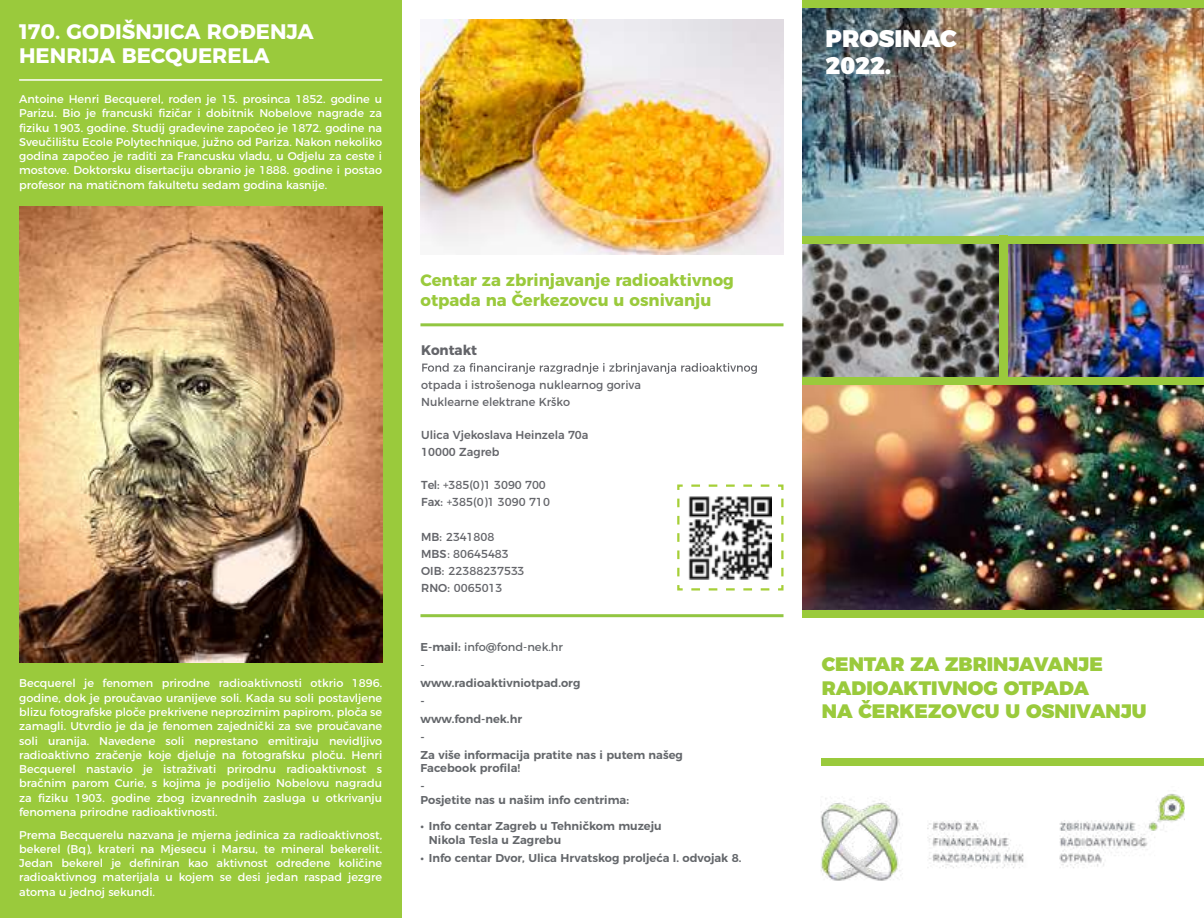
<style>
.page{position:relative;width:1204px;height:918px;background:#fff}
.page>*{position:absolute;margin:0;border:0;box-sizing:border-box;transform-origin:0 0}
.t1{font:900 24px/27px "Montserrat";color:#fff}
.t2{font:700 21px/24px "Montserrat";color:#fff}
.t3{font:900 19.5px/23.4px "Montserrat";color:#9aca3c}
.t4{font:700 16.5px/19.8px "Montserrat";color:#9aca3c}
.t5{font:700 13.95px "Montserrat";color:#64656a}
.t6{font:11.55px/17px "Montserrat";color:#64656a}
.t7{font:500 11.55px/17px "Montserrat";color:#64656a}
.t8{font:600 11.4px/18px "Montserrat";color:#64676b}
.t9{font:11.4px/18px "Montserrat";color:#64676b}
.t10{font:11.25px/14.2px "Montserrat";color:#fff;text-align:justify}
.s1{font-weight:500}
.s2{font-weight:600}
</style>
<div class="page">
<img style="left:802px;top:8px;width:401px;height:228px">
<img style="left:802px;top:384px;width:401px;height:226px">
<div style="left:821px;top:758px;width:382px;height:7px;background:#9aca3c"></div>
<img style="left:820px;top:794px;width:364px;height:87px">
<svg style="left:422px;top:363px;width:335px;height:11px"></svg>
<svg style="left:677px;top:484px;width:107px;height:107px"></svg>
<div style="left:0;top:0;width:401px;height:918px;background:#9aca3c"></div>
<hr style="left:19px;top:79px;width:363px;height:2px;background:#fff">
<img style="left:420px;top:19px;width:363px;height:236px">
<div style="left:802px;top:0;width:401px;height:8px;background:#9aca3c"></div>
<img style="left:19px;top:206px;width:363px;height:456px">
<div style="left:802px;top:610px;width:401px;height:8px;background:#9aca3c"></div>
<img style="left:802px;top:244px;width:197px;height:133px">
<img style="left:1007px;top:244px;width:196px;height:133px">
<div style="left:999px;top:236px;width:8px;height:144px;background:#9aca3c"></div>
<div style="left:802px;top:236px;width:401px;height:8px;background:#9aca3c"></div>
<div style="left:802px;top:377px;width:401px;height:7px;background:#9aca3c"></div>
<hr style="left:420px;top:614px;width:363px;height:3px;background:#92c641">
<hr style="left:420px;top:323px;width:363px;height:3px;background:#92c641">
<h2 class="t2" style="left:19px;top:18px;width:296px">170. GODIŠNJICA ROĐENJA<br>HENRIJA BECQUERELA</h2>
<p class="t10" style="left:19px;top:91px;width:364px">Antoine Henri Becquerel, rođen je 15. prosinca 1852. godine u Parizu. Bio je francuski fizičar i dobitnik Nobelove nagrade za fiziku 1903. godine. Studij građevine započeo je 1872. godine na Sveučilištu Ecole Polytechnique, južno od Pariza. Nakon nekoliko godina započeo je raditi za Francusku vladu, u Odjelu za ceste i mostove. Doktorsku disertaciju obranio je 1888. godine i postao profesor na matičnom fakultetu sedam godina kasnije.</p>
<p class="t10" style="left:19px;top:675px;width:364px">Becquerel je fenomen prirodne radioaktivnosti otkrio 1896. godine, dok je proučavao uranijeve soli. Kada su soli postavljene blizu fotografske ploče prekrivene neprozirnim papirom, ploča se zamagli. Utvrdio je da je fenomen zajednički za sve proučavane soli uranija. Navedene soli neprestano emitiraju nevidljivo radioaktivno zračenje koje djeluje na fotografsku ploču. Henri Becquerel nastavio je istraživati prirodnu radioaktivnost s bračnim parom Curie, s kojima je podijelio Nobelovu nagradu za fiziku 1903. godine zbog izvanrednih zasluga u otkrivanju fenomena prirodne radioaktivnosti.</p>
<p class="t10" style="left:19px;top:826px;width:364px">Prema Becquerelu nazvana je mjerna jedinica za radioaktivnost, bekerel (Bq), krateri na Mjesecu i Marsu, te mineral bekerelit.<br>Jedan bekerel je definiran kao aktivnost određene količine radioaktivnog materijala u kojem se desi jedan raspad jezgre atoma u jednoj sekundi.</p>
<h3 class="t4" style="left:420px;top:269px;width:315px">Centar za zbrinjavanje radioaktivnog otpada na Čerkezovcu u osnivanju</h3>
<p class="t5" style="left:421px;top:338px;width:57px">Kontakt</p>
<p class="t6" style="left:421px;top:375px;width:221px">otpada i istrošenoga nuklearnog goriva<br>Nuklearne elektrane Krško</p>
<p class="t7" style="left:421px;top:425px;width:169px">Ulica Vjekoslava Heinzela 70a<br>10000 Zagreb</p>
<p class="t6" style="left:421px;top:476px;width:130px"><span class="s1">Tel:</span> +385(0)1 3090 700<br><span class="s1">Fax:</span> +385(0)1 3090 710</p>
<p class="t6" style="left:421px;top:528px;width:105px"><span class="s1">MB:</span> 2341808<br><span class="s1">MBS</span>: 80645483<br><span class="s1">OIB:</span> 22388237533<br><span class="s1">RNO:</span> 0065013</p>
<p class="t9" style="left:420px;top:637px;width:144px"><span class="s2">E-mail:</span> info@fond-nek.hr -</p>
<p class="t8" style="left:420px;top:673px;width:264px">www.radioaktivniotpad.org<br>-<br>www.fond-nek.hr<br>-<br>Za više informacija pratite nas i putem našeg</p>
<p class="t8" style="left:420px;top:758px;width:101px">Facebook profila! -</p>
<p class="t8" style="left:420px;top:790px;width:210px">Posjetite nas u našim info centrima:</p>
<p class="t8" style="left:429px;top:819px;width:234px;line-height:13.6px;text-indent:-9px">• Info centar Zagreb u Tehničkom muzeju<br>Nikola Tesla u Zagrebu</p>
<p class="t8" style="left:420px;top:848px;width:322px">• Info centar Dvor, Ulica Hrvatskog proljeća I. odvojak 8.</p>
<h1 class="t1" style="left:825px;top:23px;width:132px">PROSINAC<br>2022.</h1>
<h3 class="t3" style="left:821px;top:651px;width:326px">CENTAR ZA ZBRINJAVANJE<br>RADIOAKTIVNOG OTPADA<br>NA ČERKEZOVCU U OSNIVANJU</h3>
</div>
